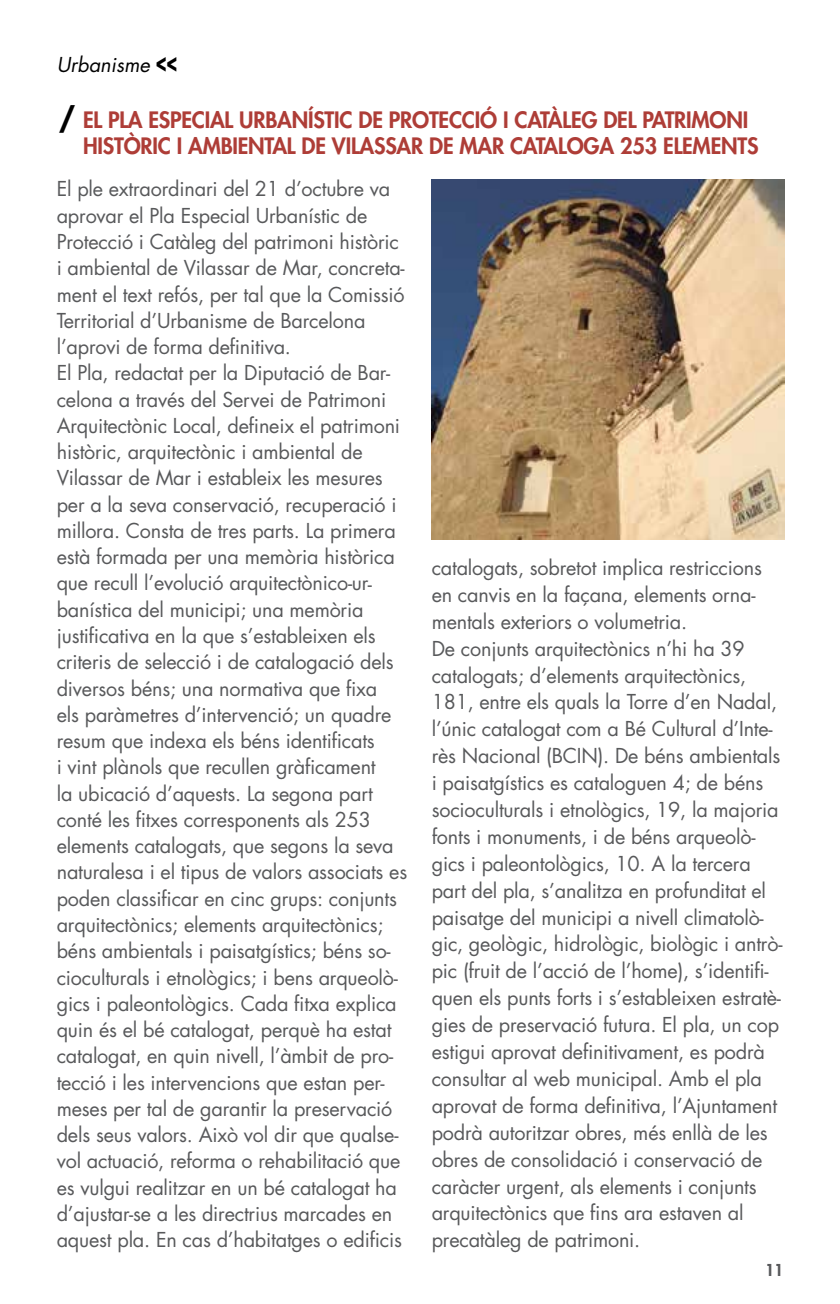
<style>
.page{position:relative;width:840px;height:1304px;background:#fff}
.page>*{position:absolute;margin:0;border:0;box-sizing:border-box;transform-origin:0 0}
.t1{font:700 30px "Futura Std";color:#000}
.t2{font:800 22px/26px "Futura Std";letter-spacing:-.01em;color:#ae3d37}
.t3{font:20px/26.2px "Futura Std";letter-spacing:-.01em;color:#58595b}
.t4{font:italic 20px "Futura Std";color:#000}
.t5{font:800 16px "Futura Std";color:#58595b}
.s1{font-weight:800;font-style:normal;font-size:30px}
</style>
<div class="page">
<img style="left:431px;top:180px;width:352px;height:360px">
<p class="t4" style="left:57px;top:51px;width:122px">Urbanisme <span class="s1">&lt;&lt;</span></p>
<p class="t2" style="left:83px;top:107px;width:330px">EL PLA ESPEC IAL URBANÍSTIC DE PROTECC</p>
<h1 class="t1" style="left:58px;top:99px;width:19px">/</h1>
<p class="t2" style="left:83px;top:107px;width:676px;text-indent:391px">IÓ I CATÀLEG DEL PATRIMONI<br>HISTÒRIC I AMB IENTAL DE VILASSAR DE MAR CATALOGA 253 ELEME NTS</p>
<p class="t3" style="left:57px;top:176px;width:352px">El ple extraordinari del 21 d’octubre va aprovar el Pla Especial Urbanístic de Protecció i Catàleg del patrimoni històric i ambiental de Vilassar de Mar, concreta&shy;ment el text refós, per tal que la Comissió Territorial d’Urbanisme de Barcelona l’aprovi de forma definitiva.<br>El Pla, redactat per la Diputació de Bar&shy;celona a través del Servei de Patrimoni Arquitectònic Local, defineix el patrimoni històric, arquitectònic i ambiental de Vilassar de Mar i estableix les mesures per a la seva conservació, recuperació i millora. Consta de tres parts. La primera està formada per una memòria històrica que recull l’evolució arquitectònico-ur&shy;banística del municipi; una memòria justificativa en la que s’estableixen els criteris de selecció i de catalogació dels diversos béns; una normativa que fixa<br>els paràmetres d’intervenció; un quadre resum que indexa els béns identificats<br>i vint plànols que recullen gràficament<br>la ubicació d’aquests. La segona part conté les fitxes corresponents als 253 elements catalogats, que segons la seva naturalesa i el tipus de valors associats es poden classificar en cinc grups: conjunts arquitectònics; elements arquitectònics; béns ambientals i paisatgístics; béns so&shy;cioculturals i etnològics; i bens arqueolò&shy;gics i paleontològics. Cada fitxa explica quin és el bé catalogat, perquè ha estat catalogat, en quin nivell, l’àmbit de pro&shy;tecció i les intervencions que estan per&shy;meses per tal de garantir la preservació dels seus valors. Això vol dir que qualse&shy;vol actuació, reforma o rehabilitació que es vulgui realitzar en un bé catalogat ha d’ajustar-se a les directrius marcades en aquest pla. En cas d’habitatges o edificis</p>
<p class="t3" style="left:431px;top:554px;width:352px;line-height:26.8px">catalogats, sobretot implica restriccions en canvis en la façana, elements orna&shy;mentals exteriors o volumetria.<br>De conjunts arquitectònics n’hi ha 39 catalogats; d’elements arquitectònics, 181, entre els quals la Torre d’en Nadal, l’únic catalogat com a Bé Cultural d’Inte&shy;rès Nacional (BCIN). De béns ambientals i paisatgístics es cataloguen 4; de béns socioculturals i etnològics, 19, la majoria fonts i monuments, i de béns arqueolò&shy;gics i paleontològics, 10. A la tercera part del pla, s’analitza en profunditat el paisatge del municipi a nivell climatolò&shy;gic, geològic, hidrològic, biològic i antrò&shy;pic (fruit de l’acció de l’home), s’identifi&shy;quen els punts forts i s’estableixen estratè&shy;gies de preservació futura. El pla, un cop estigui aprovat definitivament, es podrà consultar al web municipal. Amb el pla aprovat de forma definitiva, l’Ajuntament podrà autoritzar obres, més enllà de les obres de consolidació i conservació de caràcter urgent, als elements i conjunts arquitectònics que fins ara estaven al precatàleg de patrimoni.</p>
<p class="t5" style="left:764px;top:1260px;width:20px">11</p>
</div>
